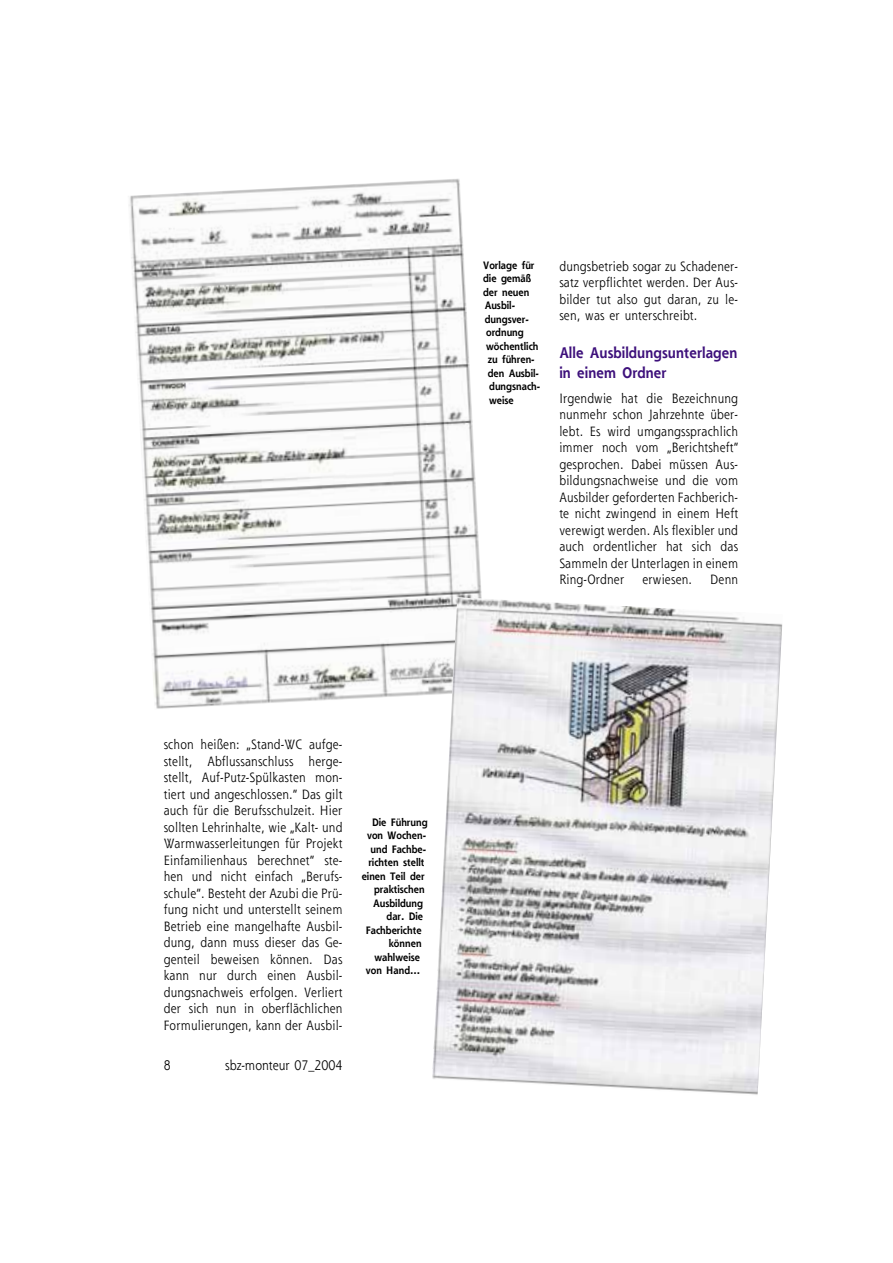
<style>
.page{position:relative;width:893px;height:1263px;background:#fff}
.page>*{position:absolute;margin:0;border:0;box-sizing:border-box;transform-origin:0 0}
.t1{font:700 15px/19.5px "Shannon";letter-spacing:.005em;color:#3d107b;scale:.9 1}
.t2{font:13.5px "Shannon";color:#000;scale:.9 1}
.t3{font:13.2px/16.5px "Shannon";letter-spacing:.02em;color:#000;text-align:justify;scale:.9 1}
.t4{font:700 10.5px "Shannon";color:#000;scale:.9 1}
</style>
<div class="page">
<img style="left:129px;top:178px;width:353px;height:531px">
<img style="left:432px;top:597px;width:350px;height:498px">
<p class="t4" style="left:483px;top:261px;width:58px">Vorlage für</p>
<p class="t4" style="left:483px;top:274px;width:55px">die gemäß</p>
<p class="t4" style="left:483px;top:288px;width:53px">der neuen</p>
<p class="t4" style="left:484px;top:301px;width:35px">Ausbil-</p>
<p class="t4" style="left:484px;top:315px;width:50px">dungsver-</p>
<p class="t4" style="left:486px;top:328px;width:43px">ordnung</p>
<p class="t4" style="left:486px;top:342px;width:60px">wöchentlich</p>
<p class="t4" style="left:487px;top:355px;width:54px">zu führen-</p>
<p class="t4" style="left:487px;top:369px;width:58px">den Ausbil-</p>
<p class="t4" style="left:489px;top:382px;width:58px">dungsnach-</p>
<p class="t4" style="left:489px;top:396px;width:29px">weise</p>
<p class="t3" style="left:559px;top:259px;width:200px">dungsbetrieb sogar zu Schadener&shy;satz verpflichtet werden. Der Aus&shy;bilder tut also gut daran, zu le&shy;sen, was er unterschreibt.</p>
<p class="t1" style="left:559px;top:344px;width:199px">Alle Ausbildungsunterlagen in einem Ordner</p>
<p class="t3" style="left:559px;top:391px;width:200px">Irgendwie hat die Bezeichnung nunmehr schon Jahrzehnte über&shy;lebt. Es wird umgangssprachlich immer noch vom „Berichtsheft“ gesprochen. Dabei müssen Aus&shy;bildungsnachweise und die vom Ausbilder geforderten Fachberich&shy;te nicht zwingend in einem Heft verewigt werden. Als flexibler und auch ordentlicher hat sich das Sammeln der Unterlagen in einem Ring-Ordner</p>
<p class="t3" style="left:642px;top:572px;width:57px">erwiesen.</p>
<p class="t3" style="left:710px;top:572px;width:32px">Denn</p>
<p class="t3" style="left:164px;top:737px;width:200px">schon heißen: „Stand-WC aufge&shy;stellt, Abflussanschluss herge&shy;stellt, Auf-Putz-Spülkasten mon&shy;tiert und angeschlossen.“ Das gilt auch für die Berufsschulzeit. Hier sollten Lehrinhalte, wie „Kalt- und Warmwasserleitungen für Projekt Einfamilienhaus berechnet“ ste&shy;hen und nicht einfach „Berufs&shy;schule“. Besteht der Azubi die Prü&shy;fung nicht und unterstellt seinem Betrieb eine mangelhafte Ausbil&shy;dung, dann muss dieser das Ge&shy;genteil beweisen können. Das kann nur durch einen Ausbil&shy;dungsnachweis erfolgen. Verliert der sich nun in oberflächlichen Formulierungen, kann der Ausbil-</p>
<p class="t2" style="left:164px;top:1060px;width:9px">8</p>
<p class="t2" style="left:225px;top:1060px;width:132px">sbz-monteur 07_2004</p>
<p class="t4" style="left:372px;top:818px;width:63px">Die Führung</p>
<p class="t4" style="left:367px;top:831px;width:67px">von Wochen-</p>
<p class="t4" style="left:370px;top:845px;width:63px">und Fachbe-</p>
<p class="t4" style="left:368px;top:858px;width:64px">richten stellt</p>
<p class="t4" style="left:361px;top:872px;width:71px">einen Teil der</p>
<p class="t4" style="left:374px;top:885px;width:58px">praktischen</p>
<p class="t4" style="left:373px;top:899px;width:57px">Ausbildung</p>
<p class="t4" style="left:386px;top:912px;width:42px">dar. Die</p>
<p class="t4" style="left:366px;top:926px;width:63px">Fachberichte</p>
<p class="t4" style="left:389px;top:939px;width:38px">können</p>
<p class="t4" style="left:374px;top:953px;width:52px">wahlweise</p>
<p class="t4" style="left:366px;top:966px;width:62px">von Hand...</p>
</div>
